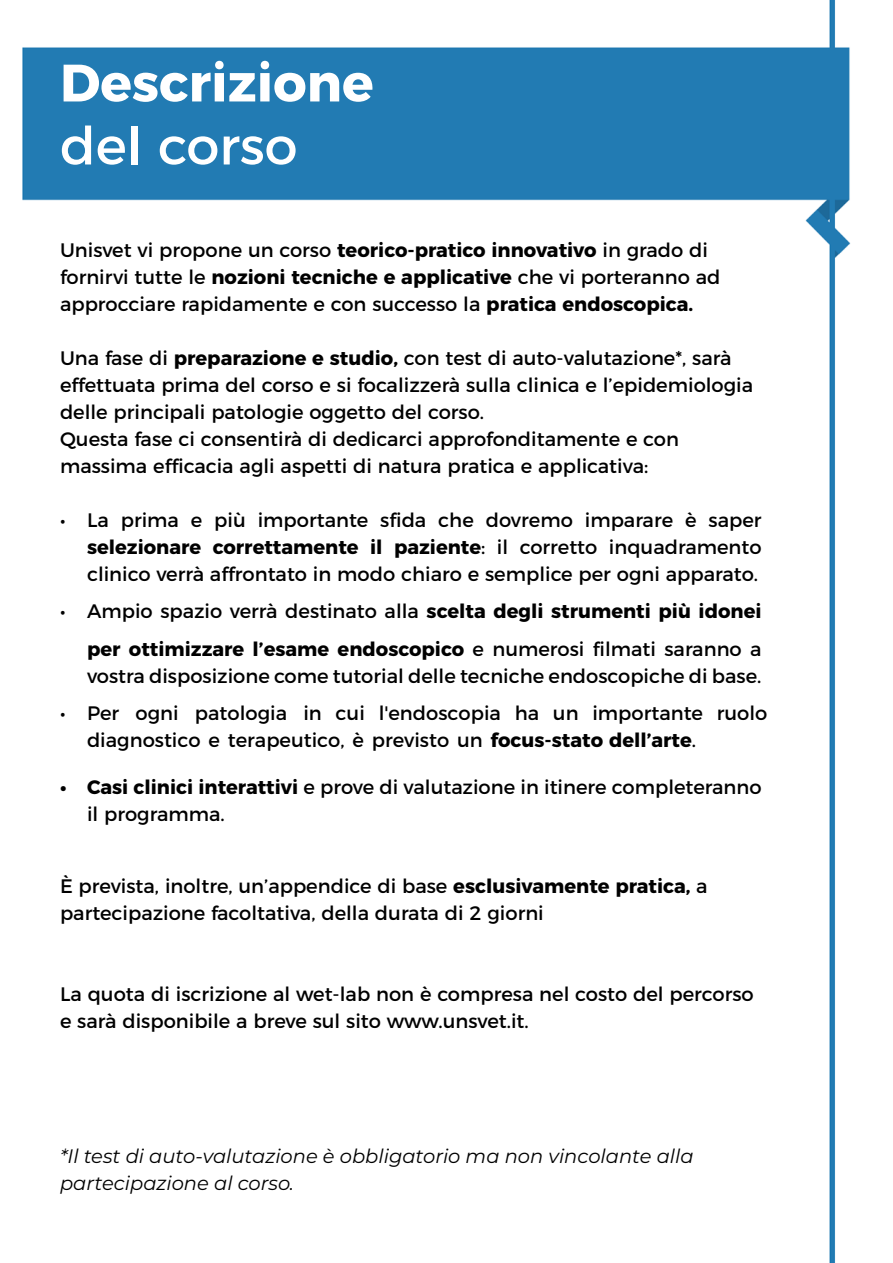
<style>
.page{position:relative;width:893px;height:1263px;background:#fff}
.page>*{position:absolute;margin:0;border:0;box-sizing:border-box;transform-origin:0 0}
.t1{font:700 52.5px "Montserrat";color:#fff}
.t2{font:52.5px "Montserrat";color:#fff}
.t3{font:19.5px/27px "Montserrat";color:#000}
.t4{font:700 19.5px/37.5px "Montserrat";color:#000;text-align:right}
.t5{font:italic 19.5px/27px "Montserrat";color:#000}
.s1{font-weight:700}
.s2{font-weight:400}
</style>
<div class="page">
<img style="left:22px;top:0;width:829px;height:1263px">
<h1 class="t1" style="left:60px;top:40px;width:315px">Descrizione</h1>
<h1 class="t2" style="left:60px;top:104px;width:239px">del corso</h1>
<p class="t3" style="left:60px;top:235px;width:662px">Unisvet vi propone un corso <span class="s1">teorico-pratico innovativo</span> in grado di fornirvi tutte le <span class="s1">nozioni tecniche e applicative</span> che vi porteranno ad approcciare rapidamente e con successo la <span class="s1">pratica endoscopica.</span></p>
<p class="t3" style="left:60px;top:343px;width:695px">Una fase di <span class="s1">preparazione e studio,</span> con test di auto-valutazione*, sarà effettuata prima del corso e si focalizzerà sulla clinica e l’epidemiologia delle principali patologie oggetto del corso.<br>Questa fase ci consentirà di dedicarci approfonditamente e con massima efficacia agli aspetti di natura pratica e applicativa:</p>
<p class="t3" style="left:87px;top:505px;width:676px;text-align:justify;text-indent:-27px">• La prima e più importante sfida che dovremo imparare è saper <span class="s1">selezionare correttamente il paziente</span>: il corretto inquadramento clinico verrà affrontato in modo chiaro e semplice per ogni apparato.</p>
<p class="t4" style="left:60px;top:591px;width:703px"><span class="s2">• Ampio spazio verrà destinato alla</span> scelta degli strumenti più idonei per ottimizzare l’esame endoscopico <span class="s2">e numerosi filmati saranno a</span></p>
<p class="t3" style="left:87px;top:661px;width:676px">vostra disposizione come tutorial delle tecniche endoscopiche di base.</p>
<p class="t3" style="left:87px;top:698px;width:682px;line-height:26.5px;text-indent:-27px">• Per ogni patologia in cui l'endoscopia ha un importante ruolo diagnostico e terapeutico, è previsto un <span class="s1">focus-stato dell’arte</span>.</p>
<p class="t3" style="left:87px;top:772px;width:676px;text-indent:-27px"><span class="s1">• Casi clinici interattivi</span> e prove di valutazione in itinere completeranno il programma.</p>
<p class="t3" style="left:60px;top:871px;width:649px">È prevista, inoltre, un’appendice di base <span class="s1">esclusivamente pratica,</span> a partecipazione facoltativa, della durata di 2 giorni</p>
<p class="t3" style="left:60px;top:979px;width:695px">La quota di iscrizione al wet-lab non è compresa nel costo del percorso e sarà disponibile a breve sul sito www.unsvet.it.</p>
<p class="t5" style="left:60px;top:1142px;width:635px">*Il test di auto-valutazione è obbligatorio ma non vincolante alla partecipazione al corso.</p>
</div>
